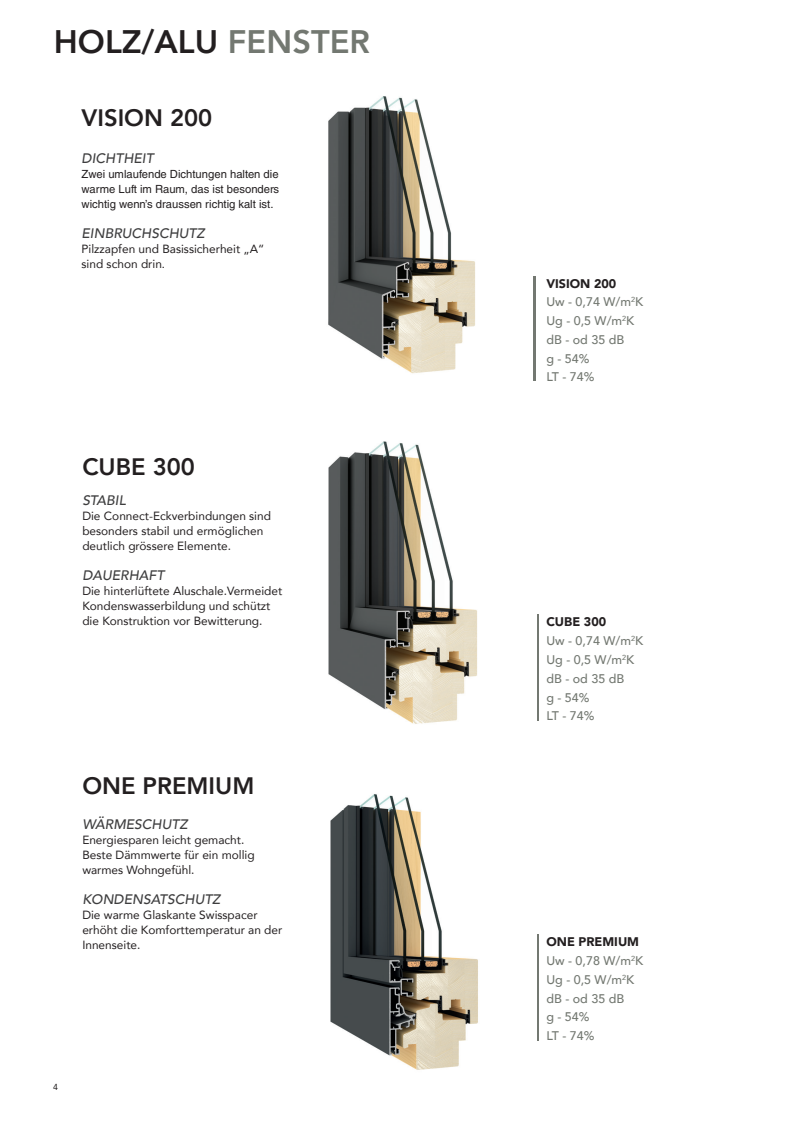
<style>
.page{position:relative;width:798px;height:1134px;background:#fff}
.page>*{position:absolute;margin:0;border:0;box-sizing:border-box;transform-origin:0 0}
.t1{font:800 32.5px "Avenir";color:#231f20}
.t2{font:800 23.75px "Avenir";color:#231f20}
.t3{font:italic 500 13.75px "Avenir";color:#3e3e3f}
.t4{font:500 12.5px "Avenir";color:#737871}
.t5{font:900 12.5px "Avenir";color:#231f20}
.t6{font:11.88px/15px "Avenir";color:#231f20}
.t7{font:11.25px/15px "Helvetica LT Std";color:#231f20;text-align:justify}
.t8{font:8.75px "Avenir";color:#231f20}
.s1{color:#737871}
.s2{font-family:"Helvetica LT Std";font-size:11.25px}
</style>
<div class="page">
<hr style="left:533px;top:276px;width:2px;height:105px;background:#737871">
<hr style="left:536px;top:614px;width:2px;height:106px;background:#737871">
<hr style="left:536px;top:934px;width:2px;height:106px;background:#737871">
<img style="left:328px;top:96px;width:147px;height:278px">
<img style="left:328px;top:441px;width:149px;height:283px">
<img style="left:330px;top:794px;width:148px;height:276px">
<p class="t1" style="left:54px;top:17px;width:317px">HOLZ/ALU <span class="s1">FENSTER</span></p>
<p class="t2" style="left:81px;top:99px;width:132px">VISION 200</p>
<p class="t3" style="left:81px;top:150px;width:74px">DICHTHEIT</p>
<p class="t7" style="left:81px;top:166px;width:199px">Zwei umlaufende Dichtungen halten die warme Luft im Raum, das ist besonders wichtig wenn’s draussen richtig kalt ist.</p>
<p class="t3" style="left:81px;top:225px;width:125px">EINBRUCHSCHUTZ</p>
<p class="t6" style="left:81px;top:241px;width:184px">Pilzzapfen und Basissicherheit „A“ sind schon drin<span class="s2">.</span></p>
<p class="t2" style="left:82px;top:448px;width:114px">CUBE 300</p>
<p class="t3" style="left:82px;top:492px;width:45px">STABIL</p>
<p class="t6" style="left:82px;top:508px;width:190px">Die Connect-Eckverbindungen sind besonders stabil und ermöglichen deutlich grössere Elemente.</p>
<p class="t3" style="left:82px;top:567px;width:84px">DAUERHAFT</p>
<p class="t6" style="left:82px;top:583px;width:201px">Die hinterlüftete Aluschale.Vermeidet<br>Kondenswasserbildung und schützt die Konstruktion vor Bewitterung.</p>
<p class="t2" style="left:82px;top:767px;width:173px">ONE PREMIUM</p>
<p class="t3" style="left:82px;top:816px;width:107px">WÄRMESCHUTZ</p>
<p class="t6" style="left:82px;top:832px;width:163px">Energiesparen leicht gemacht.</p>
<p class="t6" style="left:82px;top:847px;width:174px">Beste Dämmwerte für ein mollig warmes Wohngefühl.</p>
<p class="t3" style="left:82px;top:891px;width:140px">KONDENSATSCHUTZ</p>
<p class="t6" style="left:82px;top:907px;width:201px">Die warme Glaskante Swisspacer erhöht die Komforttemperatur an der<br>Innenseite.</p>
<p class="t8" style="left:53px;top:1079px;width:6px">4</p>
<p class="t5" style="left:546px;top:273px;width:71px">VISION 200</p>
<p class="t4" style="left:546px;top:291px;width:98px">Uw - 0,74 W/m<sup>2</sup>K</p>
<p class="t4" style="left:546px;top:310px;width:89px">Ug - 0,5 W/m<sup>2</sup>K</p>
<p class="t4" style="left:546px;top:329px;width:79px">dB - od 35 dB</p>
<p class="t4" style="left:546px;top:347px;width:45px">g - 54%</p>
<p class="t4" style="left:546px;top:366px;width:49px">LT - 74%</p>
<p class="t5" style="left:546px;top:611px;width:61px">CUBE 300</p>
<p class="t4" style="left:546px;top:630px;width:98px">Uw - 0,74 W/m<sup>2</sup>K</p>
<p class="t4" style="left:546px;top:649px;width:89px">Ug - 0,5 W/m<sup>2</sup>K</p>
<p class="t4" style="left:546px;top:668px;width:79px">dB - od 35 dB</p>
<p class="t4" style="left:546px;top:686px;width:45px">g - 54%</p>
<p class="t4" style="left:546px;top:705px;width:49px">LT - 74%</p>
<p class="t5" style="left:546px;top:931px;width:94px">ONE PREMIUM</p>
<p class="t4" style="left:546px;top:950px;width:98px">Uw - 0,78 W/m<sup>2</sup>K</p>
<p class="t4" style="left:546px;top:969px;width:89px">Ug - 0,5 W/m<sup>2</sup>K</p>
<p class="t4" style="left:546px;top:987px;width:79px">dB - od 35 dB</p>
<p class="t4" style="left:546px;top:1006px;width:45px">g - 54%</p>
<p class="t4" style="left:546px;top:1025px;width:49px">LT - 74%</p>
</div>
